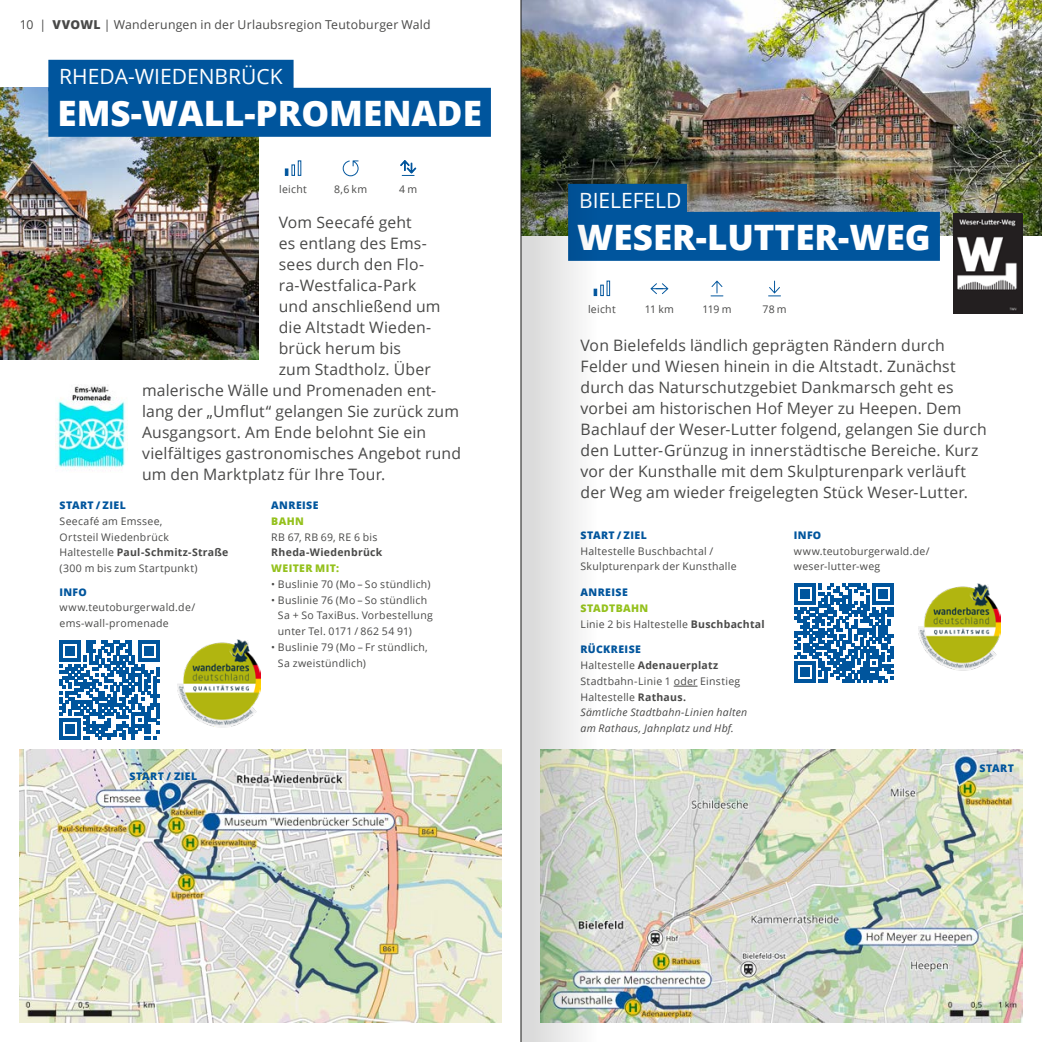
<style>
.page{position:relative;width:1042px;height:1042px;background:#fff}
.page>*{position:absolute;margin:0;border:0;box-sizing:border-box;transform-origin:0 0}
.t1{font:800 35px "Open Sans";color:#fff}
.t2{font:21px "Open Sans";color:#fff}
.t3{font:15.75px/21px "Open Sans";letter-spacing:.01em;color:#494948}
.t4{font:12.25px "Open Sans";letter-spacing:.02em;color:#494948}
.t5{font:10.5px/15.8px "Open Sans";letter-spacing:.025em;color:#494948}
.t6{font:italic 10.5px/15.8px "Open Sans";letter-spacing:.025em;color:#494948}
.t7{font:800 10.5px "Open Sans";letter-spacing:.04em;color:#00559d}
.t8{font:700 10.5px "Open Sans";letter-spacing:.025em;color:#494948}
.t9{font:800 10.5px "Open Sans";letter-spacing:.035em;color:#94c11c}
.s1{font-weight:800}
.s2{font-weight:700}
.s3{font-weight:800;color:#94c11c}
.s4{font-weight:800;font-style:normal;color:#00559d}
.s5{font-style:normal}
.s6{font-weight:700;font-style:normal}
</style>
<div class="page">
<img style="left:605px;top:0;width:437px;height:236px">
<img style="left:0;top:88px;width:259px;height:271px">
<img style="left:20px;top:749px;width:481px;height:273px">
<div style="left:291px;top:164px;width:4px;height:12px;border:1px solid #00559d"></div>
<svg style="left:285px;top:168px;width:3px;height:8px"></svg>
<svg style="left:343px;top:160px;width:15px;height:16px"></svg>
<svg style="left:401px;top:160px;width:15px;height:16px"></svg>
<div style="left:48px;top:60px;width:246px;height:31px;background:#00559d"></div>
<div style="left:48px;top:88px;width:443px;height:49px;background:#00559d"></div>
<svg style="left:60px;top:640px;width:99px;height:99px"></svg>
<img style="left:55px;top:386px;width:71px;height:85px">
<img style="left:178px;top:639px;width:82px;height:89px">
<img style="left:605px;top:749px;width:417px;height:273px">
<svg style="left:674px;top:686px;width:23px;height:1px"></svg>
<div style="left:606px;top:281px;width:4px;height:15px;border:1px solid #00559d"></div>
<svg style="left:650px;top:283px;width:18px;height:11px"></svg>
<svg style="left:710px;top:281px;width:13px;height:15px"></svg>
<svg style="left:768px;top:281px;width:13px;height:15px"></svg>
<div style="left:568px;top:184px;width:119px;height:31px;background:#00559d"></div>
<div style="left:568px;top:212px;width:372px;height:49px;background:#00559d"></div>
<svg style="left:794px;top:583px;width:99px;height:100px"></svg>
<img style="left:918px;top:583px;width:83px;height:88px">
<img style="left:953px;top:213px;width:69px;height:100px">
<img style="left:522px;top:0;width:83px;height:1042px">
<hr style="left:521px;top:0;width:1px;height:1042px;background:#1a1a18">
<p class="t4" style="left:20px;top:16px;width:412px">10 | <span class="s1">VVOWL</span> | Wanderungen in der Urlaubsregion Teutoburger Wald</p>
<p class="t4" style="left:1009px;top:16px;width:15px">11</p>
<h2 class="t2" style="left:59px;top:62px;width:225px">RHEDA-WIEDENBRÜCK</h2>
<h1 class="t1" style="left:57px;top:87px;width:426px">EMS-WALL-PROMENADE</h1>
<p class="t5" style="left:279px;top:181px;width:29px">leicht</p>
<p class="t5" style="left:334px;top:181px;width:35px">8,6 km</p>
<p class="t5" style="left:399px;top:181px;width:19px">4 m</p>
<p class="t3" style="left:279px;top:211px;width:135px">Vom Seecafé geht</p>
<p class="t3" style="left:279px;top:232px;width:149px">es entlang des Ems-</p>
<p class="t3" style="left:279px;top:253px;width:147px">sees durch den Flo-</p>
<p class="t3" style="left:279px;top:274px;width:139px">ra-Westfalica-Park</p>
<p class="t3" style="left:279px;top:295px;width:163px">und anschließend um</p>
<p class="t3" style="left:279px;top:316px;width:154px">die Altstadt Wieden-</p>
<p class="t3" style="left:279px;top:337px;width:124px">brück herum bis</p>
<p class="t3" style="left:279px;top:358px;width:154px">zum Stadtholz. Über</p>
<p class="t3" style="left:142px;top:379px;width:296px">malerische Wälle und Promenaden ent-</p>
<p class="t3" style="left:142px;top:400px;width:318px">lang der „Umflut“ gelangen Sie zurück zum</p>
<p class="t3" style="left:142px;top:421px;width:286px">Ausgangsort. Am Ende belohnt Sie ein</p>
<p class="t3" style="left:142px;top:442px;width:321px">vielfältiges gastronomisches Angebot rund</p>
<p class="t3" style="left:142px;top:463px;width:245px">um den Marktplatz für Ihre Tour.</p>
<p class="t7" style="left:60px;top:497px;width:68px">START / ZIEL</p>
<p class="t5" style="left:60px;top:513px;width:170px">Seecafé am Emssee,<br>Ortsteil Wiedenbrück<br>Haltestelle <span class="s2">Paul-Schmitz-Straße </span>(300 m bis zum Startpunkt)</p>
<p class="t7" style="left:60px;top:584px;width:29px">INFO</p>
<p class="t5" style="left:60px;top:599px;width:137px">www.teutoburgerwald.de/ ems-wall-promenade</p>
<p class="t7" style="left:130px;top:768px;width:69px">START / ZIEL</p>
<p class="t7" style="left:271px;top:497px;width:49px">ANREISE</p>
<p class="t9" style="left:271px;top:513px;width:34px">BAHN</p>
<p class="t5" style="left:271px;top:529px;width:108px">RB 67, RB 69, RE 6 bis</p>
<p class="t8" style="left:271px;top:545px;width:113px">Rheda-Wiedenbrück</p>
<p class="t9" style="left:271px;top:560px;width:69px">WEITER MIT:</p>
<p class="t5" style="left:271px;top:576px;width:161px">• Buslinie 70 (Mo – So stündlich)</p>
<p class="t5" style="left:278px;top:592px;width:156px;text-indent:-7px">• Buslinie 76 (Mo – So stündlich<br>Sa + So TaxiBus. Vorbestellung unter Tel. 0171 / 862 54 91)</p>
<p class="t5" style="left:278px;top:639px;width:151px;text-indent:-7px">• Buslinie 79 (Mo – Fr stündlich,<br>Sa zweistündlich)</p>
<h2 class="t2" style="left:579px;top:186px;width:104px">BIELEFELD</h2>
<h1 class="t1" style="left:577px;top:211px;width:355px">WESER-LUTTER-WEG</h1>
<p class="t5" style="left:588px;top:301px;width:29px">leicht</p>
<p class="t5" style="left:645px;top:301px;width:31px">11 km</p>
<p class="t5" style="left:702px;top:301px;width:30px">119 m</p>
<p class="t5" style="left:762px;top:301px;width:26px">78 m</p>
<p class="t3" style="left:580px;top:335px;width:408px">Von Bielefelds ländlich geprägten Rändern durch Felder und Wiesen hinein in die Altstadt. Zunächst durch das Naturschutzgebiet Dankmarsch geht es vorbei am historischen Hof Meyer zu Heepen. Dem Bachlauf der Weser-Lutter folgend, gelangen Sie durch den Lutter-Grünzug in innerstädtische Bereiche. Kurz vor der Kunsthalle mit dem Skulpturenpark verläuft der Weg am wieder freigelegten Stück Weser-Lutter.</p>
<p class="t7" style="left:580px;top:527px;width:68px">START / ZIEL</p>
<p class="t5" style="left:580px;top:543px;width:158px">Haltestelle Buschbachtal /<br>Skulpturenpark der Kunsthalle</p>
<p class="t7" style="left:580px;top:584px;width:49px">ANREISE</p>
<p class="t5" style="left:580px;top:600px;width:186px"><span class="s3">STADTBAHN<br></span>Linie 2 bis Haltestelle <span class="s2">Buschbachtal</span></p>
<p class="t6" style="left:580px;top:641px;width:168px"><span class="s4">RÜCKREISE<br></span><span class="s5">Haltestelle</span> <span class="s6">Adenauerplatz<br></span><span class="s5">Stadtbahn-Linie 1 oder Einstieg<br>Haltestelle</span> <span class="s6">Rathaus.<br></span>Sämtliche Stadtbahn-Linien halten am Rathaus, Jahnplatz und Hbf.</p>
<p class="t7" style="left:794px;top:527px;width:29px">INFO</p>
<p class="t5" style="left:794px;top:543px;width:137px">www.teutoburgerwald.de/ weser-lutter-weg</p>
<p class="t7" style="left:979px;top:760px;width:36px">START</p>
</div>
